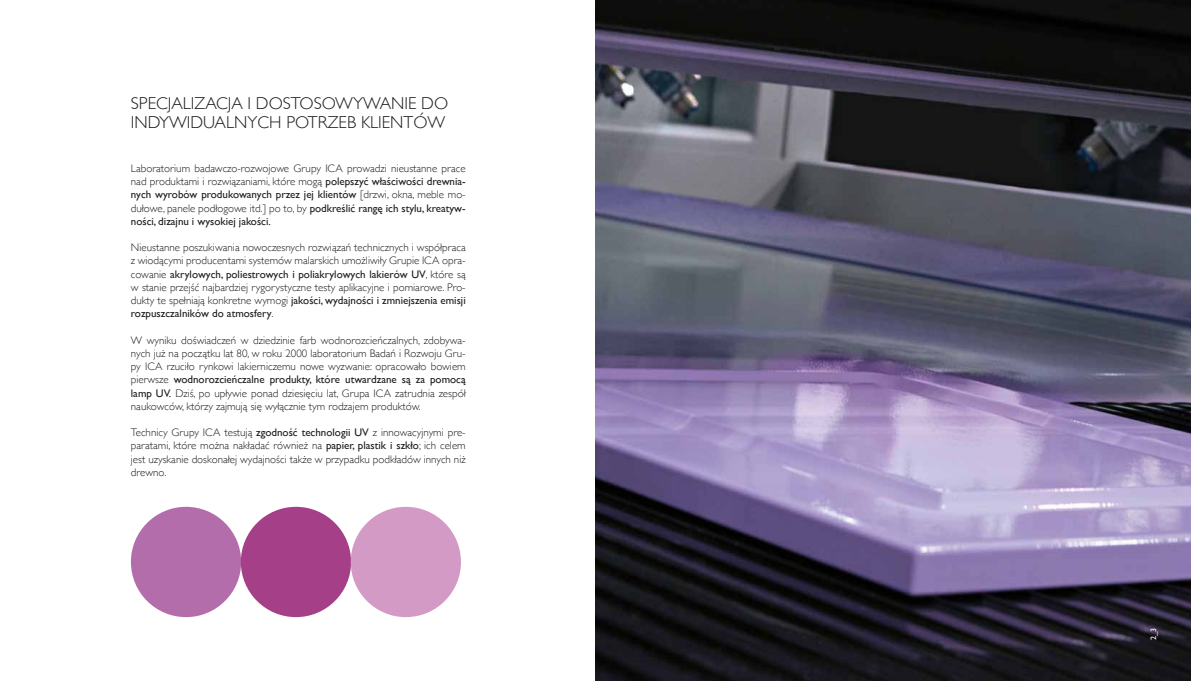
<style>
.page{position:relative;width:1191px;height:681px;background:#fff}
.page>*{position:absolute;margin:0;border:0;box-sizing:border-box;transform-origin:0 0}
.t1{font:300 17.2px/19.4px "Gill Sans";color:#1d1c1b}
.t2{font:300 11px/13.2px "Gill Sans";color:#1d1c1b;text-align:justify}
.t3{font:8px "Gill Sans";color:#fff}
.s1{font-weight:400}
</style>
<div class="page">
<div style="left:131px;top:506px;width:110px;height:111px;background:#b36dab;border-radius:55px"></div>
<div style="left:241px;top:506px;width:110px;height:111px;background:#a53f88;border-radius:55px"></div>
<div style="left:351px;top:506px;width:110px;height:111px;background:#d39ac5;border-radius:55px"></div>
<img style="left:595px;top:0;width:596px;height:680px">
<h1 class="t1" style="left:131px;top:93px;width:319px">SPECJALIZACJA I DOSTOSOWYWANIE DO<br>INDYWIDUALNYCH POTRZEB KLIENTÓW</h1>
<p class="t2" style="left:131px;top:161px;width:336px">Laboratorium badawczo-rozwojowe Grupy ICA prowadzi nieustanne prace nad produktami i rozwiązaniami, które mogą <span class="s1">polepszyć właściwości drewnia&shy;nych wyrobów produkowanych przez jej klientów</span> [drzwi, okna, meble mo&shy;dułowe, panele podłogowe itd.] po to, by <span class="s1">podkreślić rangę ich stylu, kreatyw&shy;ności, dizajnu i wysokiej jakości.</span></p>
<p class="t2" style="left:131px;top:240px;width:336px">Nieustanne poszukiwania nowoczesnych rozwiązań technicznych i współpraca z wiodącymi producentami systemów malarskich umożliwiły Grupie ICA opra&shy;cowanie <span class="s1">akrylowych, poliestrowych i poliakrylowych lakierów UV</span>, które są w stanie przejść najbardziej rygorystyczne testy aplikacyjne i pomiarowe. Pro&shy;dukty te spełniają konkretne wymogi <span class="s1">jakości, wydajności i zmniejszenia emisji rozpuszczalników do atmosfery</span>.</p>
<p class="t2" style="left:131px;top:333px;width:336px">W wyniku doświadczeń w dziedzinie farb wodnorozcieńczalnych, zdobywa&shy;nych już na początku lat 80, w roku 2000 laboratorium Badań i Rozwoju Gru&shy;py ICA rzuciło rynkowi lakierniczemu nowe wyzwanie: opracowało bowiem pierwsze <span class="s1">wodnorozcieńczalne produkty, które utwardzane są za pomocą lamp UV.</span> Dziś, po upływie ponad dziesięciu lat, Grupa ICA zatrudnia zespół naukowców, którzy zajmują się wyłącznie tym rodzajem produktów.</p>
<p class="t2" style="left:131px;top:425px;width:336px">Technicy Grupy ICA testują <span class="s1">zgodność technologii UV</span> z innowacyjnymi pre&shy;paratami, które można nakładać również na <span class="s1">papier, plastik i szkło</span>; ich celem jest uzyskanie doskonałej wydajności także w przypadku podkładów innych niż drewno.</p>
<p class="t3" style="left:1148px;top:639px;width:14px;rotate:-90deg">2_3</p>
</div>
